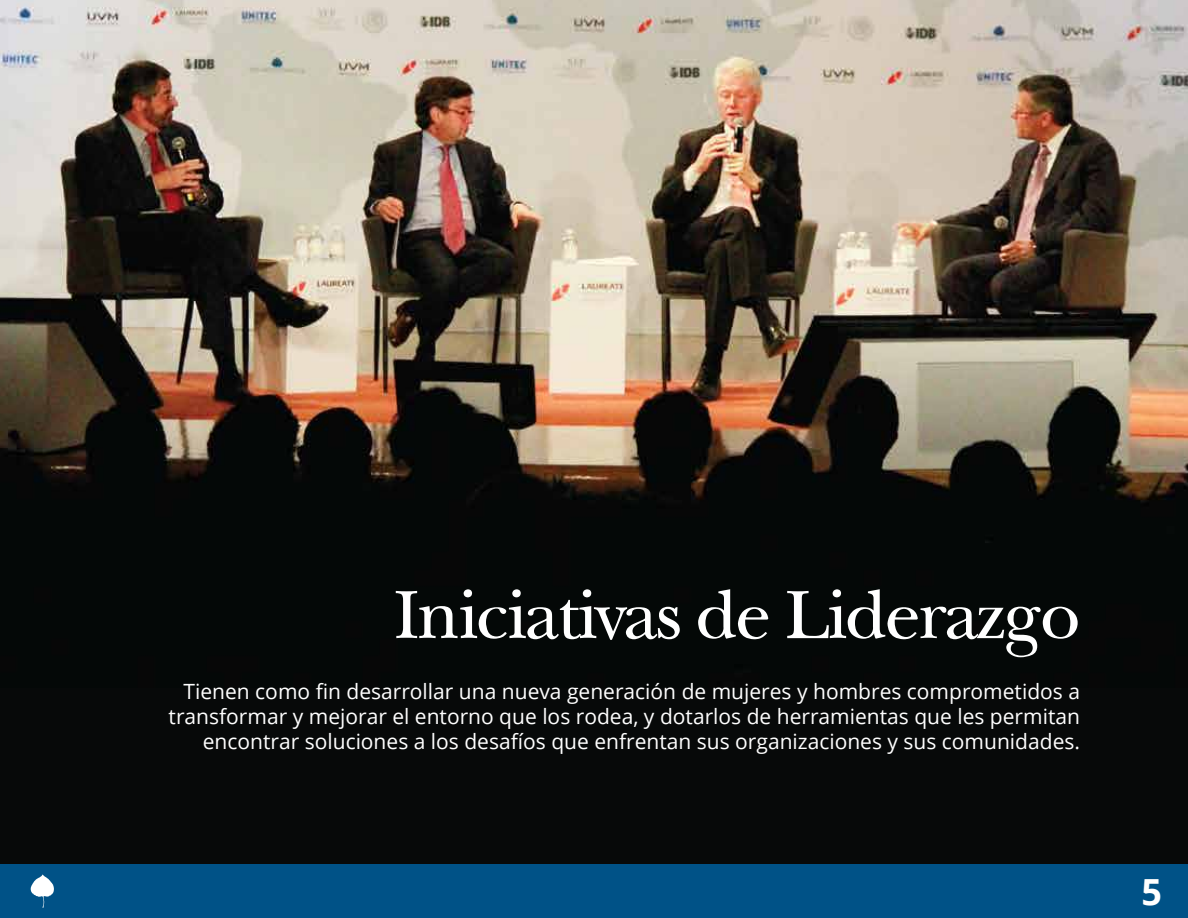
<style>
.page{position:relative;width:1188px;height:918px;background:#fff}
.page>*{position:absolute;margin:0;border:0;box-sizing:border-box;transform-origin:0 0}
.t1{font:72px "New Baskerville";letter-spacing:-.025em;color:#fff}
.t2{font:700 36px "Open Sans";color:#fff}
.t3{font:21px/25.2px "Open Sans";color:#fff;text-align:right}
</style>
<div class="page">
<img style="left:0;top:0;width:1188px;height:689px">
<div style="left:0;top:689px;width:1188px;height:229px;background:#070909"></div>
<div style="left:0;top:864px;width:1188px;height:54px;background:#005287"></div>
<svg style="left:30px;top:874px;width:24px;height:34px"></svg>
<h1 class="t1" style="left:394px;top:570px;width:687px">Iniciativas de Liderazgo</h1>
<p class="t3" style="left:169px;top:678px;width:913px">Tienen como fin desarrollar una nueva generación de mujeres y hombres comprometidos a transformar y mejorar el entorno que los rodea, y dotarlos de herramientas que les permitan encontrar soluciones a los desafíos que enfrentan sus organizaciones y sus comunidades.</p>
<h2 class="t2" style="left:1142px;top:866px;width:22px">5</h2>
</div>
